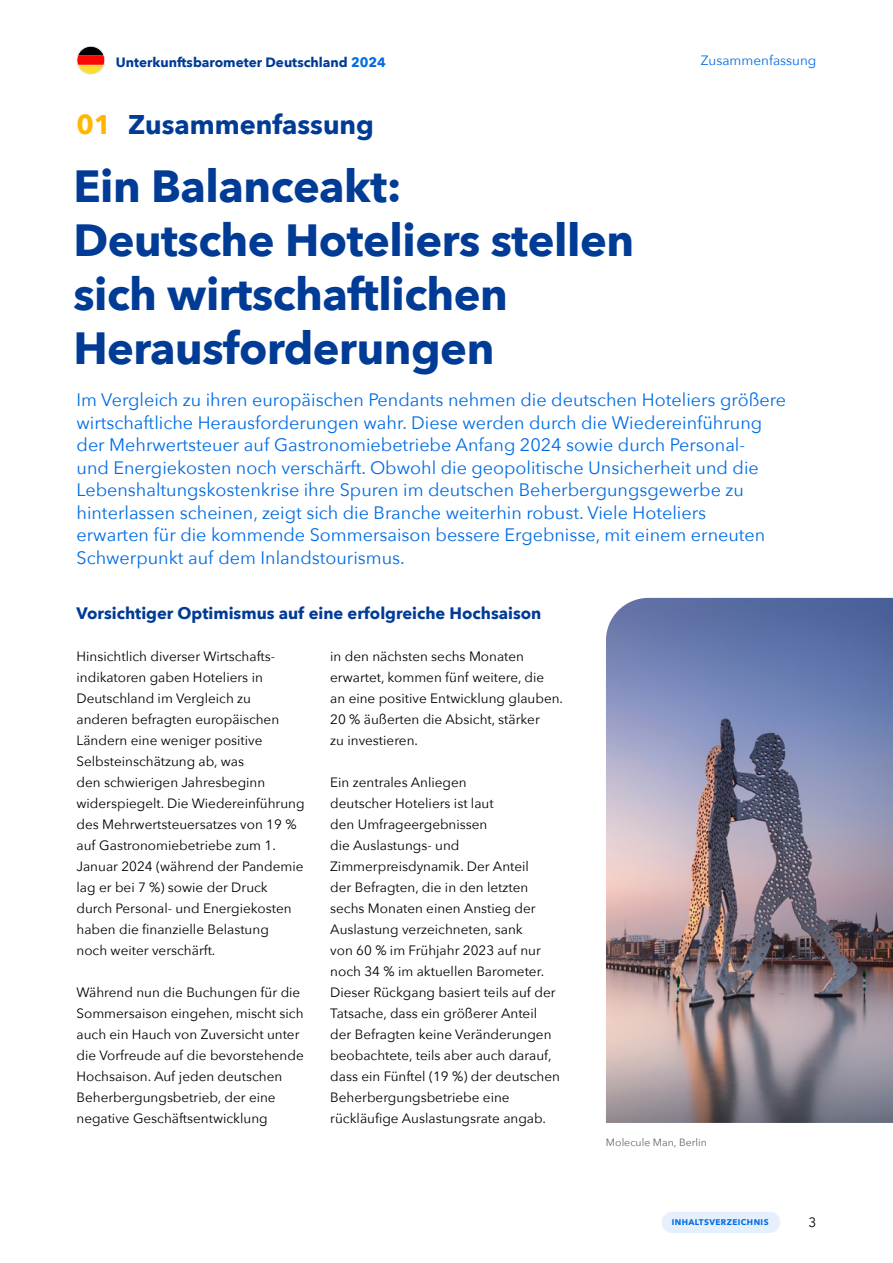
<style>
.page{position:relative;width:893px;height:1263px;background:#fff}
.page>*{position:absolute;margin:0;border:0;box-sizing:border-box;transform-origin:0 0}
.t1{font:700 45px/54px "Avenir Next";letter-spacing:-.01em;color:#003b95}
.t2{font:700 27px "Avenir Next";color:#003b95}
.t3{font:700 27px "Avenir Next";color:#ffb700}
.t4{font:18px/22.5px "Avenir Next";color:#006ce4}
.t5{font:700 16.5px "Avenir Next";color:#003b95}
.t6{font:13.5px/21px "Avenir Next";color:#000}
.t7{font:700 13.5px "Avenir Next";color:#003b95}
.t8{font:13.5px "Avenir Next";color:#006ce4}
.t9{font:10.5px "Avenir Next";color:#666}
.t10{font:700 8.25px "Avenir Next";letter-spacing:.05em;color:#006ce4}
.s1{color:#006ce4}
</style>
<div class="page">
<svg style="left:77px;top:46px;width:28px;height:27px"></svg>
<div style="left:77px;top:46px;width:28px;height:29px;border:1px solid #e6e6e6;border-radius:50%"></div>
<div style="left:662px;top:1212px;width:118px;height:21px;background:#e6f0fc;border-radius:11px"></div>
<img style="left:606px;top:598px;width:287px;height:525px">
<p class="t7" style="left:116px;top:51px;width:272px">Unterkunftsbarometer Deutschland <span class="s1">2024</span></p>
<h2 class="t2" style="left:128px;top:101px;width:247px">Zusammenfassung</h2>
<h1 class="t1" style="left:73px;top:158px;width:562px">Ein Balanceakt:<br>Deutsche Hoteliers stellen sich wirtschaftlichen<br>Herausforderungen</h1>
<h2 class="t3" style="left:77px;top:101px;width:36px">01</h2>
<p class="t8" style="left:701px;top:49px;width:117px">Zusammenfassung</p>
<p class="t4" style="left:77px;top:388px;width:711px">Im Vergleich zu ihren europäischen Pendants nehmen die deutschen Hoteliers größere wirtschaftliche Herausforderungen wahr. Diese werden durch die Wiedereinführung der Mehrwertsteuer auf Gastronomiebetriebe Anfang 2024 sowie durch Personal-<br>und Energiekosten noch verschärft. Obwohl die geopolitische Unsicherheit und die Lebenshaltungskostenkrise ihre Spuren im deutschen Beherbergungsgewerbe zu hinterlassen scheinen, zeigt sich die Branche weiterhin robust. Viele Hoteliers<br>erwarten für die kommende Sommersaison bessere Ergebnisse, mit einem erneuten Schwerpunkt auf dem Inlandstourismus.</p>
<p class="t5" style="left:77px;top:599px;width:466px">Vorsichtiger Optimismus auf eine erfolgreiche Hochsaison</p>
<p class="t6" style="left:77px;top:645px;width:230px">Hinsichtlich diverser Wirtschafts&shy;indikatoren gaben Hoteliers in<br>Deutschland im Vergleich zu anderen befragten europäischen<br>Ländern eine weniger positive<br>Selbsteinschätzung ab, was<br>den schwierigen Jahresbeginn widerspiegelt. Die Wiedereinführung des Mehrwertsteuersatzes von 19 % auf Gastronomiebetriebe zum 1.<br>Januar 2024 (während der Pandemie lag er bei 7 %) sowie der Druck durch Personal- und Energiekosten haben die finanzielle Belastung<br>noch weiter verschärft.</p>
<p class="t6" style="left:77px;top:981px;width:229px">Während nun die Buchungen für die Sommersaison eingehen, mischt sich auch ein Hauch von Zuversicht unter die Vorfreude auf die bevorstehende Hochsaison. Auf jeden deutschen Beherbergungsbetrieb, der eine negative Geschäftsentwicklung</p>
<p class="t6" style="left:330px;top:645px;width:234px">in den nächsten sechs Monaten erwartet, kommen fünf weitere, die<br>an eine positive Entwicklung glauben.<br>20 % äußerten die Absicht, stärker<br>zu investieren.</p>
<p class="t6" style="left:330px;top:771px;width:231px">Ein zentrales Anliegen<br>deutscher Hoteliers ist laut<br>den Umfrageergebnissen<br>die Auslastungs- und<br>Zimmerpreisdynamik. Der Anteil<br>der Befragten, die in den letzten sechs Monaten einen Anstieg der<br>Auslastung verzeichneten, sank<br>von 60 % im Frühjahr 2023 auf nur noch 34 % im aktuellen Barometer.<br>Dieser Rückgang basiert teils auf der<br>Tatsache, dass ein größerer Anteil der Befragten keine Veränderungen beobachtete, teils aber auch darauf, dass ein Fünftel (19 %) der deutschen<br>Beherbergungsbetriebe eine rückläufige Auslastungsrate angab.</p>
<p class="t9" style="left:606px;top:1133px;width:102px">Molecule Man, Berlin</p>
<p class="t10" style="left:672px;top:1215px;width:98px">INHALTSVERZEICHNIS</p>
<p class="t6" style="left:809px;top:1211px;width:9px">3</p>
</div>
